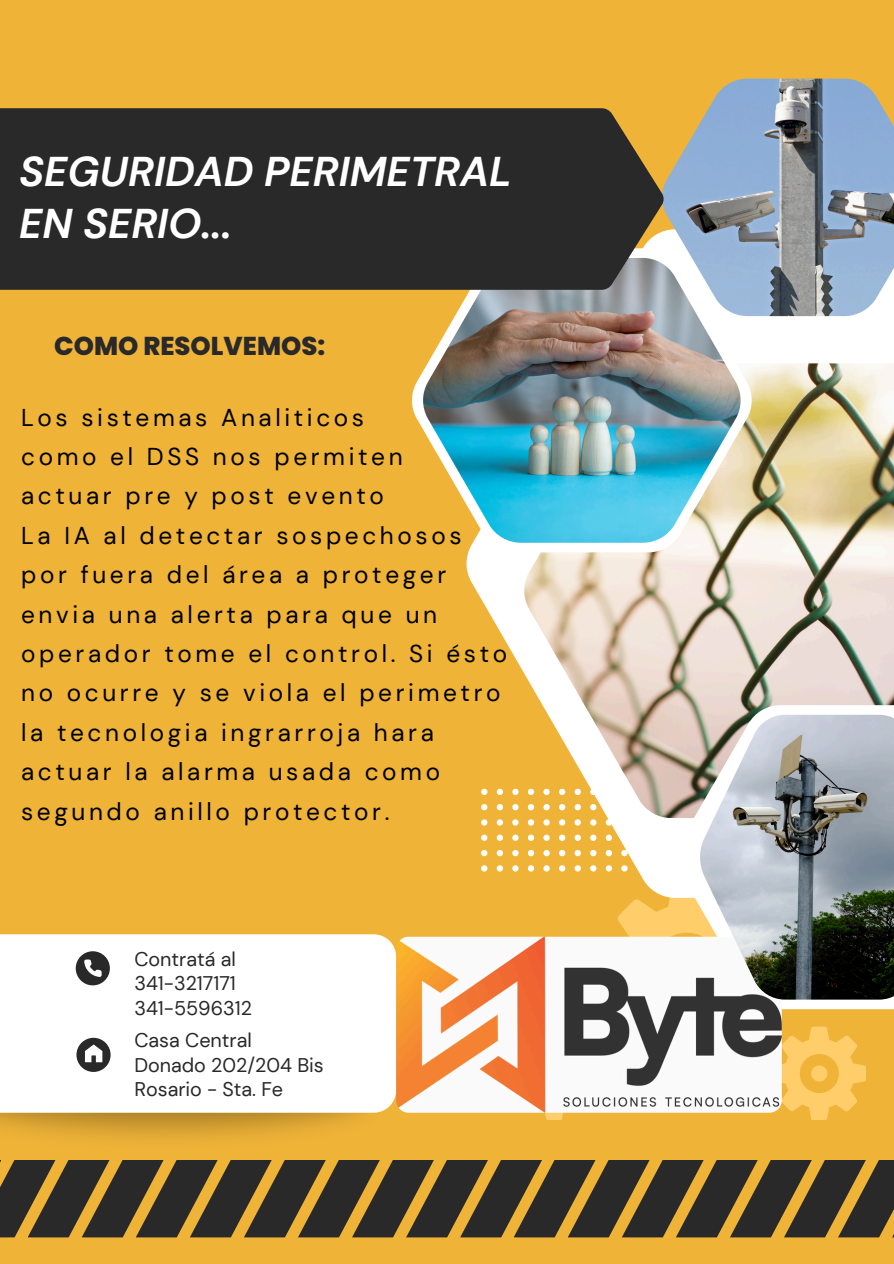
<style>
.page{position:relative;width:894px;height:1264px;background:#fff}
.page>*{position:absolute;margin:0;border:0;box-sizing:border-box;transform-origin:0 0}
.t1{font:italic 700 41.55px/52.8px "DM Sans";color:#fff}
.t2{font:800 25.8px "Poppins";color:#292929}
.t3{font:24.3px/39.3px "DM Sans";letter-spacing:.15em;color:#000}
.t4{font:19.8px "DM Sans";color:#292929}
</style>
<div class="page">
<div style="left:0;top:0;width:893px;height:1263px;background:#efb338"></div>
<img style="left:0;top:1112px;width:379px;height:26px">
<svg style="left:507px;top:897px;width:358px;height:222px"></svg>
<svg style="left:466px;top:316px;width:427px;height:581px"></svg>
<img style="left:664px;top:79px;width:229px;height:237px">
<img style="left:523px;top:363px;width:370px;height:455px">
<svg style="left:676px;top:705px;width:217px;height:304px;background:#e4d8c8"></svg>
<svg style="left:412px;top:248px;width:339px;height:304px"></svg>
<img style="left:422px;top:258px;width:318px;height:285px">
<div style="left:0;top:108px;width:664px;height:182px;background:#292929"></div>
<svg style="left:649px;top:1160px;width:242px;height:77px"></svg>
<hr style="left:891px;top:1159px;width:2px;height:78px;background:#292929">
<svg style="left:0;top:1160px;width:649px;height:77px"></svg>
<div style="left:0;top:934px;width:396px;height:178px;background:#fff"></div>
<svg style="left:76px;top:951px;width:33px;height:34px"></svg>
<svg style="left:76px;top:1037px;width:34px;height:34px"></svg>
<svg style="left:481px;top:788px;width:6px;height:7px"></svg>
<svg style="left:496px;top:788px;width:7px;height:7px"></svg>
<svg style="left:512px;top:788px;width:6px;height:7px"></svg>
<svg style="left:527px;top:788px;width:7px;height:7px"></svg>
<svg style="left:543px;top:788px;width:6px;height:7px"></svg>
<svg style="left:559px;top:788px;width:6px;height:7px"></svg>
<svg style="left:574px;top:788px;width:6px;height:7px"></svg>
<svg style="left:590px;top:788px;width:6px;height:7px"></svg>
<svg style="left:605px;top:788px;width:7px;height:7px"></svg>
<svg style="left:621px;top:788px;width:6px;height:7px"></svg>
<svg style="left:481px;top:804px;width:6px;height:6px"></svg>
<svg style="left:496px;top:804px;width:7px;height:6px"></svg>
<svg style="left:512px;top:804px;width:6px;height:6px"></svg>
<svg style="left:527px;top:804px;width:7px;height:6px"></svg>
<svg style="left:543px;top:804px;width:6px;height:6px"></svg>
<svg style="left:559px;top:804px;width:6px;height:6px"></svg>
<svg style="left:574px;top:804px;width:6px;height:6px"></svg>
<svg style="left:590px;top:804px;width:6px;height:6px"></svg>
<svg style="left:605px;top:804px;width:7px;height:6px"></svg>
<svg style="left:621px;top:804px;width:6px;height:6px"></svg>
<svg style="left:481px;top:819px;width:6px;height:6px"></svg>
<svg style="left:496px;top:819px;width:7px;height:6px"></svg>
<svg style="left:512px;top:819px;width:6px;height:6px"></svg>
<svg style="left:527px;top:819px;width:7px;height:6px"></svg>
<svg style="left:543px;top:819px;width:6px;height:6px"></svg>
<svg style="left:559px;top:819px;width:6px;height:6px"></svg>
<svg style="left:574px;top:819px;width:6px;height:6px"></svg>
<svg style="left:590px;top:819px;width:6px;height:6px"></svg>
<svg style="left:605px;top:819px;width:7px;height:6px"></svg>
<svg style="left:621px;top:819px;width:6px;height:6px"></svg>
<svg style="left:481px;top:834px;width:6px;height:7px"></svg>
<svg style="left:496px;top:834px;width:7px;height:7px"></svg>
<svg style="left:512px;top:834px;width:6px;height:7px"></svg>
<svg style="left:527px;top:834px;width:7px;height:7px"></svg>
<svg style="left:543px;top:834px;width:6px;height:7px"></svg>
<svg style="left:559px;top:834px;width:6px;height:7px"></svg>
<svg style="left:574px;top:834px;width:6px;height:7px"></svg>
<svg style="left:590px;top:834px;width:6px;height:7px"></svg>
<svg style="left:605px;top:834px;width:7px;height:7px"></svg>
<svg style="left:621px;top:834px;width:6px;height:7px"></svg>
<svg style="left:481px;top:850px;width:6px;height:6px"></svg>
<svg style="left:496px;top:850px;width:7px;height:6px"></svg>
<svg style="left:512px;top:850px;width:6px;height:6px"></svg>
<svg style="left:527px;top:850px;width:7px;height:6px"></svg>
<svg style="left:543px;top:850px;width:6px;height:6px"></svg>
<svg style="left:559px;top:850px;width:6px;height:6px"></svg>
<svg style="left:574px;top:850px;width:6px;height:6px"></svg>
<svg style="left:590px;top:850px;width:6px;height:6px"></svg>
<svg style="left:605px;top:850px;width:7px;height:6px"></svg>
<svg style="left:621px;top:850px;width:6px;height:6px"></svg>
<svg style="left:481px;top:865px;width:6px;height:6px"></svg>
<svg style="left:496px;top:865px;width:7px;height:6px"></svg>
<svg style="left:512px;top:865px;width:6px;height:6px"></svg>
<svg style="left:527px;top:865px;width:7px;height:6px"></svg>
<svg style="left:543px;top:865px;width:6px;height:6px"></svg>
<svg style="left:559px;top:865px;width:6px;height:6px"></svg>
<svg style="left:574px;top:865px;width:6px;height:6px"></svg>
<svg style="left:590px;top:865px;width:6px;height:6px"></svg>
<svg style="left:605px;top:865px;width:7px;height:6px"></svg>
<svg style="left:621px;top:865px;width:6px;height:6px"></svg>
<img style="left:396px;top:936px;width:385px;height:176px;border-radius:12px">
<img style="left:699px;top:714px;width:194px;height:285px">
<p class="t1" style="left:19px;top:145px;width:494px">SEGURIDAD PERIMETRAL<br>EN SERIO...</p>
<h2 class="t2" style="left:54px;top:328px;width:272px">COMO RESOLVEMOS:</h2>
<p class="t3" style="left:21px;top:397px;width:487px">Los sistemas Analiticos<br>como el DSS nos permiten<br>actuar pre y post evento<br>La IA al detectar sospechosos por fuera del área a proteger envia una alerta para que un operador tome el control. Si ésto no ocurre y se viola el perimetro la tecnologia ingrarroja hara actuar la alarma usada como segundo anillo protector.</p>
<h3 class="t4" style="left:134px;top:946px;width:103px">Contratá al</h3>
<p class="t4" style="left:134px;top:970px;width:103px">341-3217171</p>
<p class="t4" style="left:134px;top:995px;width:119px">341-5596312</p>
<p class="t4" style="left:134px;top:1027px;width:119px">Casa Central</p>
<p class="t4" style="left:134px;top:1051px;width:191px">Donado 202/204 Bis</p>
<p class="t4" style="left:134px;top:1076px;width:150px">Rosario - Sta. Fe</p>
</div>
